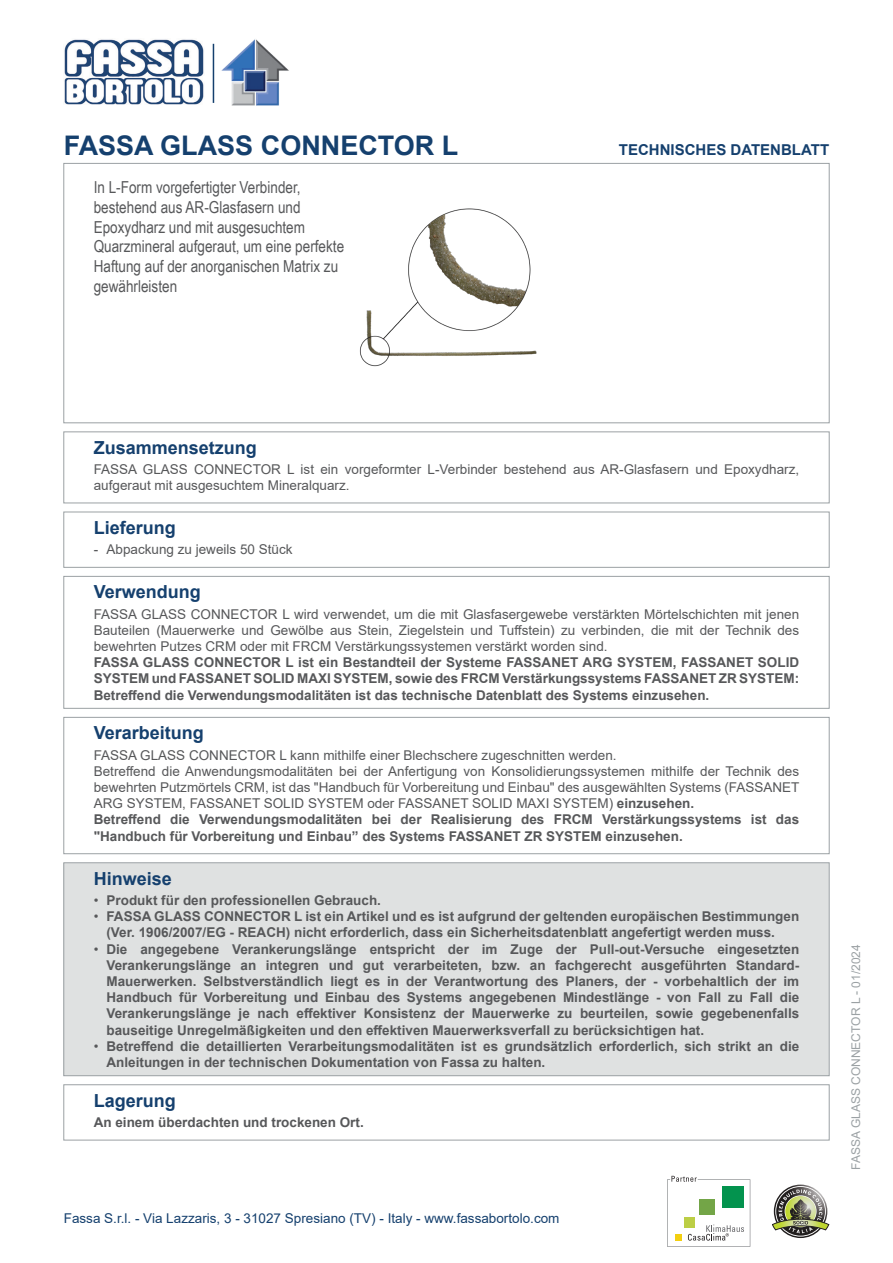
<style>
.page{position:relative;width:893px;height:1263px;background:#fff}
.page>*{position:absolute;margin:0;border:0;box-sizing:border-box;transform-origin:0 0}
.Sottotitolo{font:700 27px "Arial";color:#15406e}
.Titolo{font:700 18px "Arial";color:#15406e}
.Descrizione{font:16.5px/19.8px "Arial Narrow";color:#57585a}
.Scheda_Tecnica{font:700 15px "Arial";color:#15406e}
.Grassetto{font:700 13.5px/16.2px "Arial";color:#57585a;text-align:justify}
.Lavorazione{font:13.5px/16.2px "Arial";color:#57585a;text-align:justify}
.Impiego{font:13.5px/16.2px "Arial";color:#57585a;text-align:justify}
.Lavorazione-2{font:700 13.5px/16.2px "Arial";color:#57585a}
.Composizione{font:13.5px/16.2px "Arial";color:#57585a}
.t1{font:13.5px "Arial";color:#15406e}
.Conservazione{font:700 13.5px "Arial";color:#57585a}
.t2{font:12px "Arial";color:#9ba1a4}
.s1{font-weight:700}
.s2{font-weight:400}
</style>
<div class="page">
<div style="left:64px;top:163px;width:765px;height:260px;border:1px solid #9ba1a4"></div>
<img style="left:359px;top:208px;width:178px;height:159px">
<div style="left:64px;top:432px;width:765px;height:71px;border:1px solid #9ba1a4"></div>
<div style="left:64px;top:512px;width:765px;height:55px;border:1px solid #9ba1a4"></div>
<div style="left:64px;top:576px;width:765px;height:132px;border:1px solid #9ba1a4"></div>
<div style="left:64px;top:717px;width:765px;height:137px;border:1px solid #9ba1a4"></div>
<div style="left:64px;top:863px;width:765px;height:213px;background:#dfe1e1"></div>
<div style="left:64px;top:862px;width:765px;height:214px;border:1px solid #9ba1a4"></div>
<div style="left:64px;top:1084px;width:765px;height:56px;border:1px solid #9ba1a4"></div>
<svg style="left:667px;top:1176px;width:83px;height:71px"></svg>
<svg style="left:772px;top:1186px;width:57px;height:50px"></svg>
<img style="left:64px;top:39px;width:140px;height:66px">
<hr style="left:213px;top:44px;width:1px;height:59px;background:#15406e">
<img style="left:221px;top:39px;width:68px;height:67px">
<p class="Sottotitolo" style="left:64px;top:126px;width:396px">FASSA GLASS CONNECTOR L</p>
<p class="Scheda_Tecnica" style="left:619px;top:139px;width:212px">TECHNISCHES DATENBLATT</p>
<p class="Descrizione" style="left:94px;top:177px;width:252px">In L-Form vorgefertigter Verbinder, bestehend aus AR-Glasfasern und Epoxydharz und mit ausgesuchtem Quarzmineral aufgeraut, um eine perfekte Haftung auf der anorganischen Matrix zu gewährleisten</p>
<p class="Titolo" style="left:94px;top:435px;width:165px">Zusammensetzung</p>
<p class="Composizione" style="left:94px;top:461px;width:707px">FASSA GLASS CONNECTOR L ist ein vorgeformter L-Verbinder bestehend aus AR-Glasfasern und Epoxydharz, aufgeraut mit ausgesuchtem Mineralquarz.</p>
<p class="Titolo" style="left:94px;top:515px;width:84px">Lieferung</p>
<p class="Lavorazione" style="left:94px;top:541px;width:200px">- Abpackung zu jeweils 50 Stück</p>
<p class="Titolo" style="left:94px;top:579px;width:109px">Verwendung</p>
<p class="Impiego" style="left:94px;top:606px;width:707px">FASSA GLASS CONNECTOR L wird verwendet, um die mit Glasfasergewebe verstärkten Mörtelschichten mit jenen Bauteilen (Mauerwerke und Gewölbe aus Stein, Ziegelstein und Tuffstein) zu verbinden, die mit der Technik des bewehrten Putzes CRM oder mit FRCM Verstärkungssystemen verstärkt worden sind.</p>
<p class="Grassetto" style="left:94px;top:654px;width:707px">FASSA GLASS CONNECTOR L ist ein Bestandteil der Systeme FASSANET ARG SYSTEM, FASSANET SOLID SYSTEM und FASSANET SOLID MAXI SYSTEM, sowie des FRCM Verstärkungssystems FASSANET ZR SYSTEM:<br>Betreffend die Verwendungsmodalitäten ist das technische Datenblatt des Systems einzusehen.</p>
<p class="Titolo" style="left:94px;top:720px;width:112px">Verarbeitung</p>
<p class="Lavorazione" style="left:94px;top:747px;width:524px">FASSA GLASS CONNECTOR L kann mithilfe einer Blechschere zugeschnitten werden.</p>
<p class="Lavorazione" style="left:94px;top:763px;width:707px">Betreffend die Anwendungsmodalitäten bei der Anfertigung von Konsolidierungssystemen mithilfe der Technik des bewehrten Putzmörtels CRM, ist das "Handbuch für Vorbereitung und Einbau" des ausgewählten Systems (FASSANET ARG SYSTEM, FASSANET SOLID SYSTEM oder FASSANET SOLID MAXI SYSTEM) <span class="s1">einzusehen.</span></p>
<p class="Lavorazione-2" style="left:94px;top:812px;width:707px">Betreffend die Verwendungsmodalitäten bei der Realisierung des FRCM Verstärkungssystems ist das "Handbuch für Vorbereitung und Einbau” des Systems FASSANET ZR SYSTEM einzusehen.</p>
<p class="Titolo" style="left:94px;top:865px;width:80px">Hinweise</p>
<p class="Grassetto" style="left:94px;top:892px;width:289px"><span class="s2">•</span> Produkt für den professionellen Gebrauch.</p>
<p class="Grassetto" style="left:106px;top:908px;width:694px;text-indent:-13px"><span class="s2">•</span> FASSA GLASS CONNECTOR L ist ein Artikel und es ist aufgrund der geltenden europäischen Bestimmungen (Ver. 1906/2007/EG - REACH) nicht erforderlich, dass ein Sicherheitsdatenblatt angefertigt werden muss.</p>
<p class="Grassetto" style="left:106px;top:941px;width:694px;text-indent:-13px"><span class="s2">•</span> Die angegebene Verankerungslänge entspricht der im Zuge der Pull-out-Versuche eingesetzten Verankerungslänge an integren und gut verarbeiteten, bzw. an fachgerecht ausgeführten Standard-Mauerwerken. Selbstverständlich liegt es in der Verantwortung des Planers, der - vorbehaltlich der im Handbuch für Vorbereitung und Einbau des Systems angegebenen Mindestlänge - von Fall zu Fall die Verankerungslänge je nach effektiver Konsistenz der Mauerwerke zu beurteilen, sowie gegebenenfalls bauseitige Unregelmäßigkeiten und den effektiven Mauerwerksverfall zu berücksichtigen hat.</p>
<p class="Grassetto" style="left:106px;top:1038px;width:694px;text-indent:-13px"><span class="s2">•</span> Betreffend die detaillierten Verarbeitungsmodalitäten ist es grundsätzlich erforderlich, sich strikt an die<br>Anleitungen in der technischen Dokumentation von Fassa zu halten.</p>
<p class="Titolo" style="left:94px;top:1087px;width:84px">Lagerung</p>
<p class="Conservazione" style="left:94px;top:1113px;width:272px">An einem überdachten und trockenen Ort.</p>
<p class="t1" style="left:64px;top:1208px;width:497px">Fassa S.r.l. - Via Lazzaris, 3 - 31027 Spresiano (TV) - Italy - www.fassabortolo.com</p>
<p class="t2" style="left:848px;top:1170px;width:227px;rotate:-90deg">FASSA GLASS CONNECTOR L - 01/2024</p>
</div>
